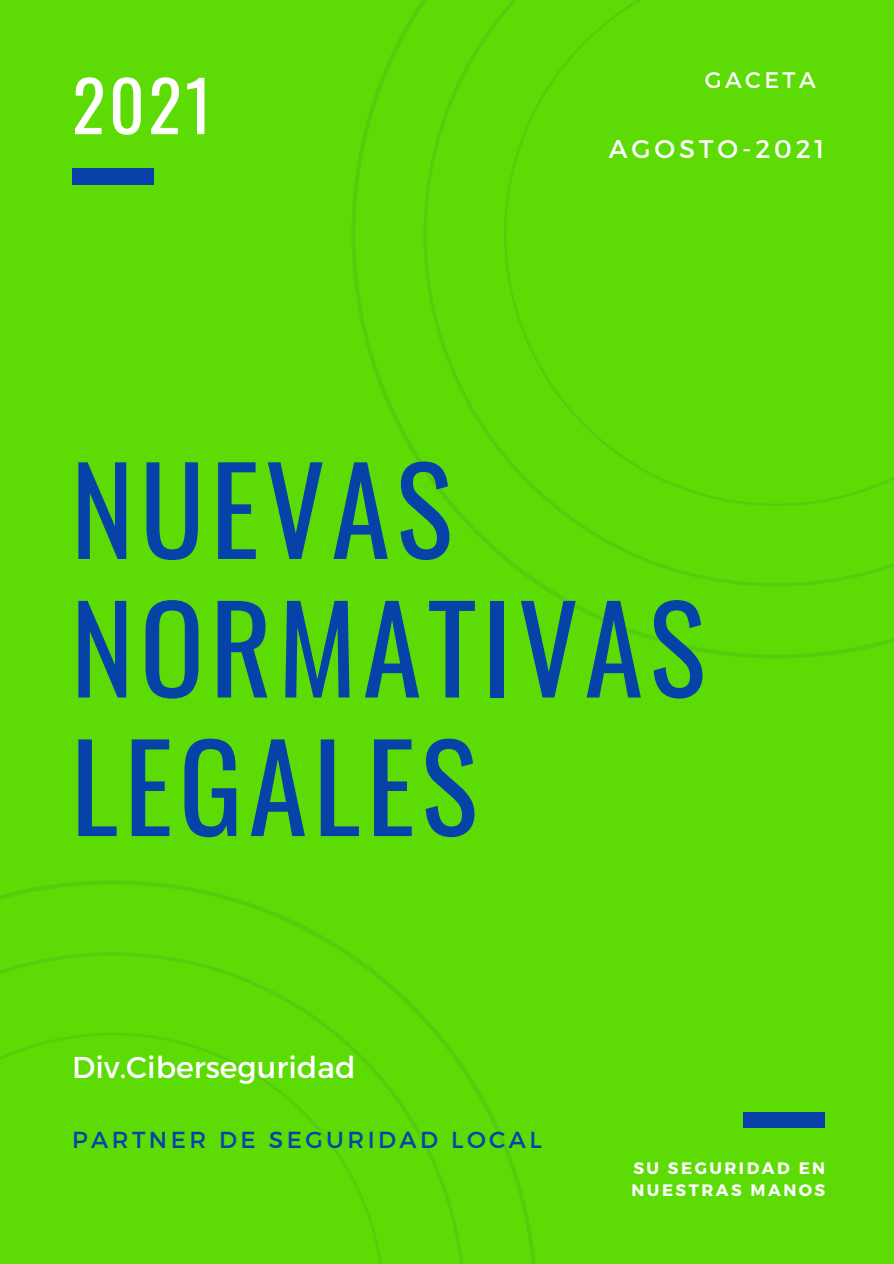
<style>
.page{position:relative;width:894px;height:1264px;background:#fff}
.page>*{position:absolute;margin:0;border:0;box-sizing:border-box;transform-origin:0 0}
.t1{font:119.25px/138.4px "Oswald";letter-spacing:.05em;color:#0642a8}
.t2{font:69.6px "Oswald";color:#fff}
.t3{font:30px "Montserrat";color:#fff}
.t4{font:25.5px "Montserrat";letter-spacing:.15em;color:#fff}
.t5{font:23.25px "Montserrat";letter-spacing:.15em;color:#0642a8}
.t6{font:22.5px "Montserrat";letter-spacing:.15em;color:#fff}
.t7{font:700 16.5px/22.5px "Montserrat";letter-spacing:.15em;color:#fff}
</style>
<div class="page">
<div style="left:0;top:0;width:893px;height:1263px;background:#5ddb05"></div>
<svg style="left:0;top:880px;width:535px;height:383px"></svg>
<svg style="left:352px;top:0;width:541px;height:658px"></svg>
<div style="left:72px;top:169px;width:81px;height:16px;background:#0642a8"></div>
<div style="left:743px;top:1112px;width:81px;height:15px;background:#0642a8"></div>
<p class="t2" style="left:72px;top:51px;width:142px">2021</p>
<p class="t6" style="left:704px;top:66px;width:112px">GACETA</p>
<p class="t4" style="left:608px;top:133px;width:217px">AGOSTO-2021</p>
<p class="t1" style="left:71px;top:436px;width:636px">NUEVAS<br>NORMATIVAS<br>LEGALES</p>
<p class="t3" style="left:72px;top:1048px;width:285px">Div.Ciberseguridad</p>
<p class="t5" style="left:72px;top:1124px;width:471px">PARTNER DE SEGURIDAD LOCAL</p>
<p class="t7" style="left:631px;top:1155px;width:195px">SU SEGURIDAD EN<br>NUESTRAS MANOS</p>
</div>
